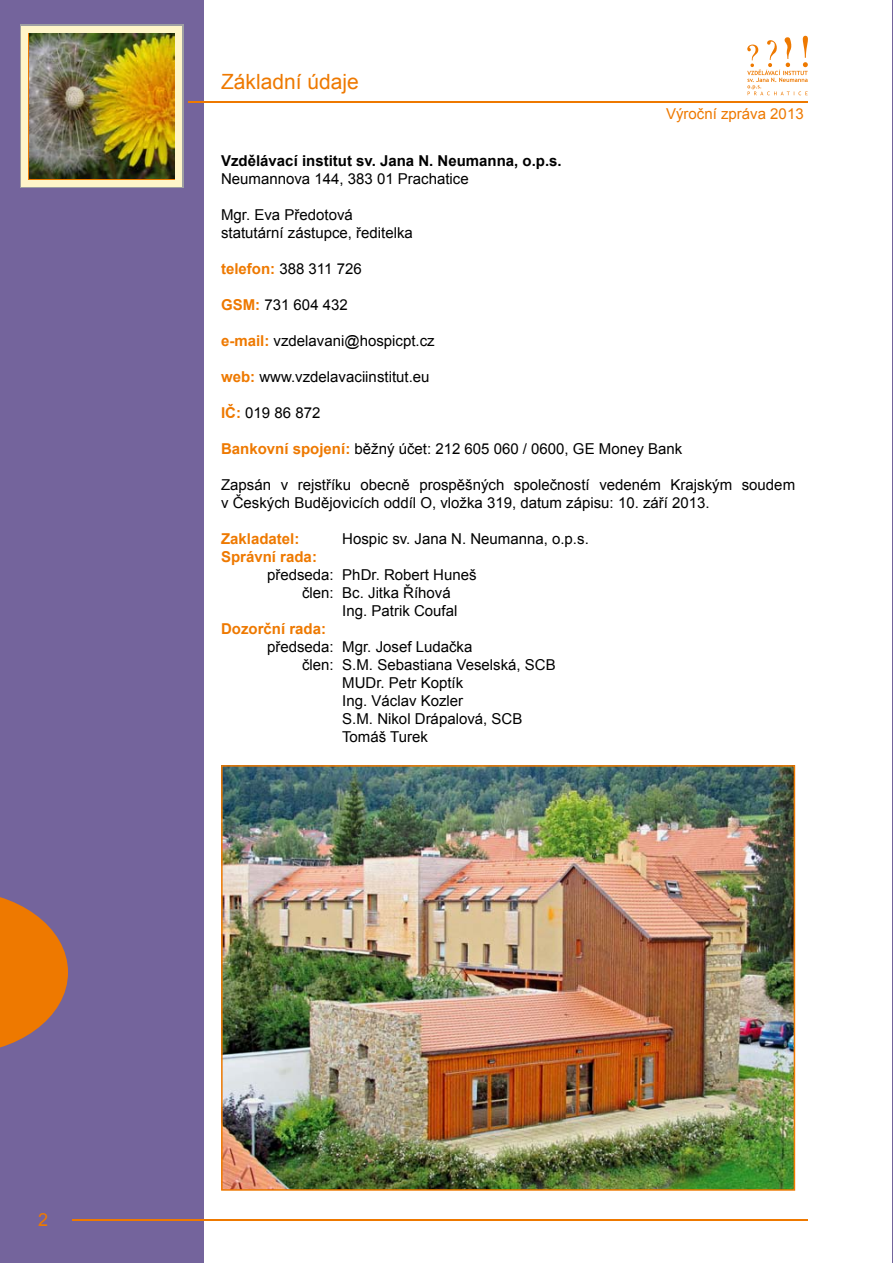
<style>
.page{position:relative;width:893px;height:1263px;background:#fff}
.page>*{position:absolute;margin:0;border:0;box-sizing:border-box;transform-origin:0 0}
.t1{font:21px "Arial";color:#ee7900}
.t2{font:18px "Arial";color:#ee7900}
.t3{font:15px/18px "Arial";color:#000}
.t4{font:700 15px "Arial";color:#000}
.t5{font:700 15px "Arial";color:#ee7900}
.t6{font:15px "Arial";color:#ee7900}
.s1{font-weight:700;color:#ee7900}
</style>
<div class="page">
<div style="left:0;top:0;width:203px;height:1263px;background:#74649c"></div>
<svg style="left:747px;top:36px;width:61px;height:59px"></svg>
<hr style="left:189px;top:101px;width:619px;height:2px;background:#ee7900">
<svg style="left:0;top:897px;width:68px;height:151px"></svg>
<hr style="left:72px;top:1220px;width:736px;height:1px;background:#ee7900">
<div style="left:20px;top:24px;width:164px;height:164px;background:#9e9fa2"></div>
<div style="left:21px;top:26px;width:161px;height:161px;background:#fff5c9"></div>
<svg style="left:29px;top:33px;width:146px;height:146px"></svg>
<img style="left:30px;top:34px;width:144px;height:144px">
<img style="left:224px;top:768px;width:568px;height:420px">
<div style="left:221px;top:765px;width:574px;height:426px;border:2px solid #ee7900"></div>
<h1 class="t1" style="left:221px;top:68px;width:139px">Základní údaje</h1>
<p class="t6" style="left:666px;top:104px;width:139px">Výroční zpráva 2013</p>
<p class="t4" style="left:221px;top:151px;width:342px">Vzdělávací institut sv. Jana N. Neumanna, o.p.s.</p>
<p class="t3" style="left:221px;top:170px;width:249px">Neumannova 144, 383 01 Prachatice</p>
<p class="t3" style="left:221px;top:206px;width:193px">Mgr. Eva Předotová statutární zástupce, ředitelka</p>
<p class="t3" style="left:221px;top:260px;width:142px"><span class="s1">telefon:</span> 388 311 726</p>
<p class="t3" style="left:221px;top:296px;width:128px"><span class="s1">GSM:</span> 731 604 432</p>
<p class="t3" style="left:221px;top:332px;width:215px"><span class="s1">e-mail:</span> vzdelavani@hospicpt.cz</p>
<p class="t3" style="left:221px;top:368px;width:210px"><span class="s1">web:</span> www.vzdelavaciinstitut.eu</p>
<p class="t3" style="left:221px;top:404px;width:101px"><span class="s1">IČ:</span> 019 86 872</p>
<p class="t3" style="left:221px;top:440px;width:463px"><span class="s1">Bankovní spojení:</span> běžný účet: 212 605 060 / 0600, GE Money Bank</p>
<p class="t3" style="left:221px;top:476px;width:575px">Zapsán v rejstříku obecně prospěšných společností vedeném Krajským soudem v Českých Budějovicích oddíl O, vložka 319, datum zápisu: 10. září 2013.</p>
<p class="t5" style="left:221px;top:529px;width:80px">Zakladatel:</p>
<p class="t3" style="left:342px;top:530px;width:248px">Hospic sv. Jana N. Neumanna, o.p.s.</p>
<p class="t5" style="left:221px;top:547px;width:97px">Správní rada:</p>
<p class="t3" style="left:302px;top:566px;width:176px;text-indent:-35px">předseda: PhDr. Robert Huneš člen: Bc. Jitka Říhová</p>
<p class="t3" style="left:342px;top:602px;width:117px">Ing. Patrik Coufal</p>
<p class="t5" style="left:221px;top:619px;width:107px">Dozorční rada:</p>
<p class="t3" style="left:267px;top:638px;width:207px">předseda: Mgr. Josef Ludačka</p>
<p class="t3" style="left:302px;top:656px;width:255px">člen: S.M. Sebastiana Veselská, SCB</p>
<p class="t3" style="left:342px;top:674px;width:122px">MUDr. Petr Koptík</p>
<p class="t3" style="left:342px;top:692px;width:122px">Ing. Václav Kozler</p>
<p class="t3" style="left:342px;top:710px;width:182px">S.M. Nikol Drápalová, SCB</p>
<p class="t3" style="left:342px;top:728px;width:87px">Tomáš Turek</p>
<p class="t2" style="left:38px;top:1208px;width:12px">2</p>
</div>
